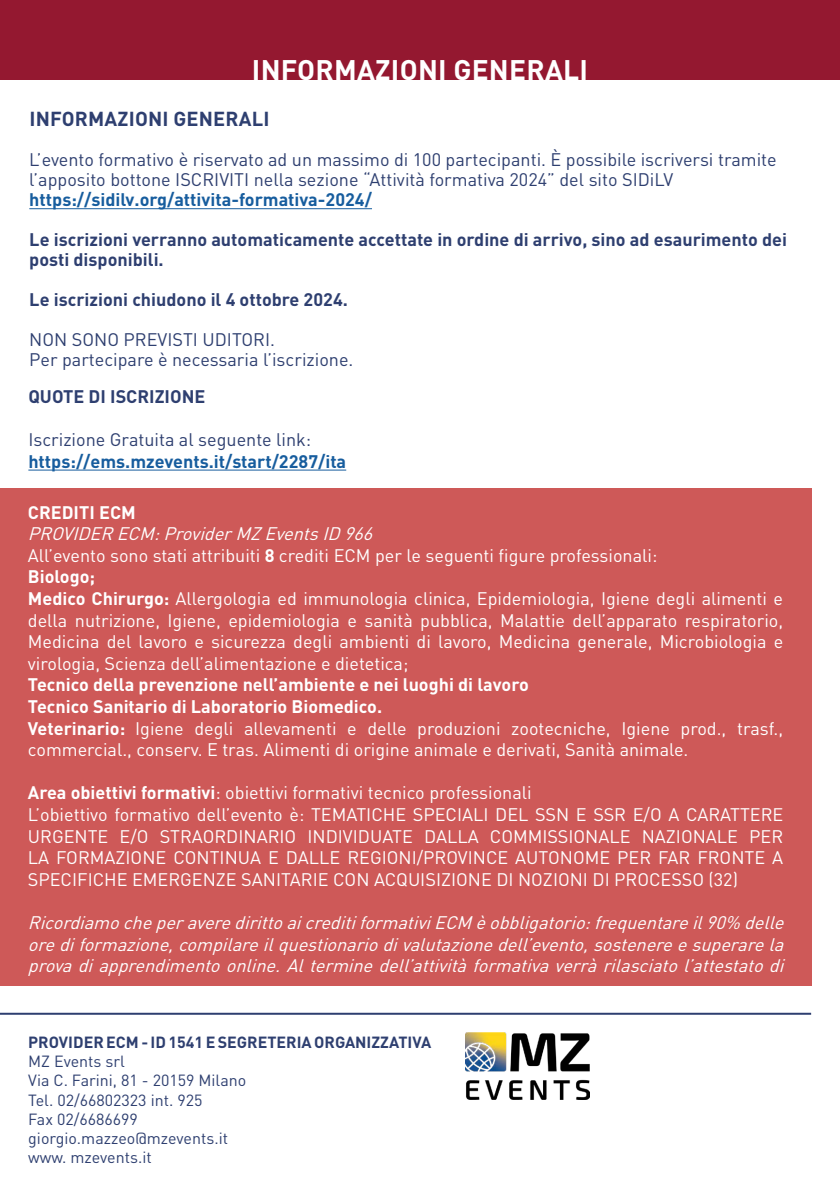
<style>
.page{position:relative;width:840px;height:1191px;background:#fff}
.page>*{position:absolute;margin:0;border:0;box-sizing:border-box;transform-origin:0 0}
.t1{font:700 28px "DIN Pro";letter-spacing:.01em;color:#fff}
.t2{font:700 20px "DIN Pro";letter-spacing:.01em;color:#2e3f70}
.t3{font:18px/21.6px "DIN Pro";color:#fff;text-align:justify}
.t4{font:18px/20px "DIN Pro";color:#2e3f70}
.t5{font:italic 18px/21.6px "DIN Pro";color:#fff;text-align:justify}
.t6{font:700 18px/20px "DIN Pro";color:#2e3f70}
.t7{font:700 18px "DIN Pro";color:#fff}
.t8{font:700 18px "DIN Pro";color:#175d9e}
.t9{font:16px "DIN Pro";color:#2e3f70}
.t10{font:700 16px "DIN Pro";color:#2e3f70}
.s1{font-weight:700;color:#175d9e}
.s2{font-weight:700}
</style>
<div class="page">
<div style="left:0;top:488px;width:811px;height:497px;background:#ce5958"></div>
<hr style="left:28px;top:469px;width:318px;height:1px;background:#175d9e">
<div style="left:0;top:0;width:839px;height:79px;background:#941830"></div>
<img style="left:465px;top:1032px;width:123px;height:67px">
<hr style="left:0;top:1012px;width:810px;height:2px;background:#2e3f70">
<hr style="left:29px;top:208px;width:343px;height:1px;background:#175d9e">
<p class="t1" style="left:252px;top:50px;width:337px">INFORMAZIONI GENERALI</p>
<p class="t2" style="left:29px;top:105px;width:241px">INFORMAZIONI GENERALI</p>
<p class="t4" style="left:29px;top:149px;width:748px">L’evento formativo è riservato ad un massimo di 100 partecipanti. È possibile iscriversi tramite l’apposito bottone ISCRIVITI nella sezione “Attività formativa 2024” del sito SIDiLV <span class="s1">https://sidilv.org/attivita-formativa-2024/</span></p>
<p class="t6" style="left:29px;top:229px;width:758px">Le iscrizioni verranno automaticamente accettate in ordine di arrivo, sino ad esaurimento dei posti disponibili.</p>
<p class="t6" style="left:29px;top:289px;width:320px">Le iscrizioni chiudono il 4 ottobre 2024.</p>
<p class="t4" style="left:29px;top:329px;width:247px">NON SONO PREVISTI UDITORI.</p>
<p class="t4" style="left:29px;top:349px;width:325px">Per partecipare è necessaria l’iscrizione.</p>
<p class="t6" style="left:28px;top:385px;width:178px">QUOTE DI ISCRIZIONE</p>
<p class="t4" style="left:28px;top:429px;width:284px">Iscrizione Gratuita al seguente link:</p>
<p class="t8" style="left:28px;top:449px;width:319px">https://ems.mzevents.it/start/2287/ita</p>
<p class="t7" style="left:28px;top:500px;width:109px">CREDITI ECM</p>
<p class="t5" style="left:28px;top:522px;width:352px">PROVIDER ECM:ProviderMZEventsID 966</p>
<p class="t3" style="left:28px;top:543px;width:630px">All’evento sono stati attribuiti <span class="s2">8</span> crediti ECM per le seguenti figure professionali:</p>
<p class="t7" style="left:28px;top:564px;width:69px">Biologo;</p>
<p class="t3" style="left:28px;top:587px;width:756px"><span class="s2">Medico Chirurgo:</span> Allergologia ed immunologia clinica, Epidemiologia, Igiene degli alimenti e della nutrizione, Igiene, epidemiologia e sanità pubblica, Malattie dell’apparato respiratorio, Medicina del lavoro e sicurezza degli ambienti di lavoro, Medicina generale, Microbiologia e virologia, Scienza dell’alimentazione e dietetica;</p>
<p class="t7" style="left:28px;top:672px;width:502px">Tecnico della prevenzione nell’ambiente e nei luoghi di lavoro</p>
<p class="t7" style="left:28px;top:694px;width:355px">Tecnico Sanitario di Laboratorio Biomedico.</p>
<p class="t3" style="left:28px;top:716px;width:756px"><span class="s2">Veterinario:</span> Igiene degli allevamenti e delle produzioni zootecniche, Igiene prod., trasf., commercial., conserv. E tras. Alimenti di origine animale e derivati, Sanità animale.</p>
<p class="t3" style="left:28px;top:781px;width:505px"><span class="s2">Area obiettivi formativi</span>: obiettivi formativi tecnico professionali</p>
<p class="t3" style="left:28px;top:803px;width:756px">L’obiettivo formativo dell’evento è: TEMATICHE SPECIALI DEL SSN E SSR E/O A CARATTERE URGENTE E/O STRAORDINARIO INDIVIDUATE DALLA COMMISSIONALE NAZIONALE PER LA FORMAZIONE CONTINUA E DALLE REGIONI/PROVINCE AUTONOME PER FAR FRONTE A SPECIFICHE EMERGENZE SANITARIE CON ACQUISIZIONE DI NOZIONI DI PROCESSO (32)</p>
<p class="t5" style="left:28px;top:911px;width:762px">RicordiamocheperaveredirittoaicreditiformativiECM èobbligatorio:frequentareil90% delle orediformazione,compilareilquestionariodivalutazionedell’evento,sostenereesuperarela provadiapprendimentoonline.Alterminedell’attivitàformativaverràrilasciatol’attestatodi</p>
<p class="t10" style="left:28px;top:1031px;width:404px">PROVIDER ECM - ID 1541 E SEGRETERIA ORGANIZZATIVA</p>
<p class="t9" style="left:28px;top:1050px;width:98px">MZ Events srl</p>
<p class="t9" style="left:28px;top:1069px;width:219px">Via C. Farini, 81 - 20159 Milano</p>
<p class="t9" style="left:28px;top:1089px;width:175px">Tel. 02/66802323 int. 925</p>
<p class="t9" style="left:28px;top:1108px;width:111px">Fax 02/6686699</p>
<p class="t9" style="left:28px;top:1127px;width:201px">giorgio.mazzeo@mzevents.it</p>
<p class="t9" style="left:28px;top:1146px;width:125px">www. mzevents.it</p>
</div>
